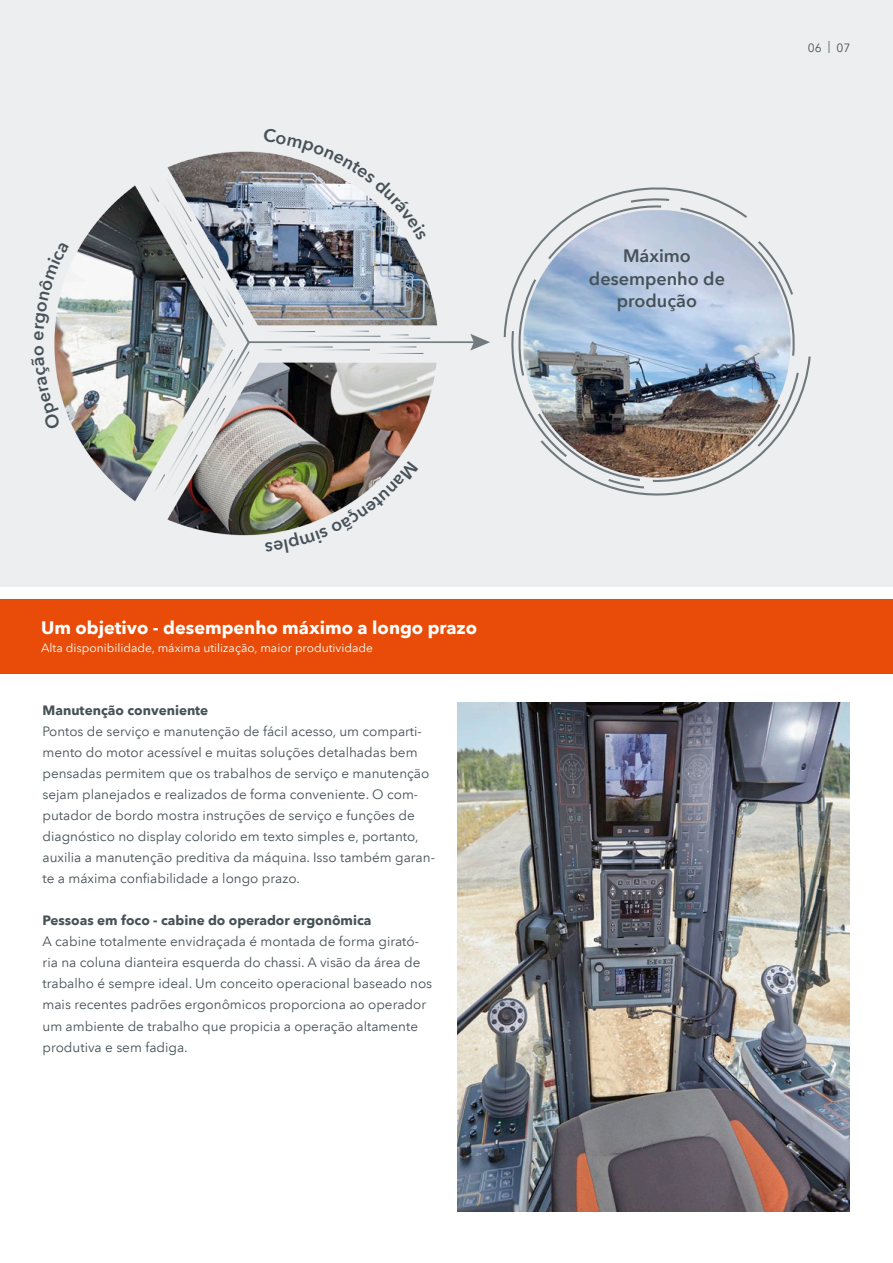
<style>
.page{position:relative;width:893px;height:1263px;background:#fff}
.page>*{position:absolute;margin:0;border:0;box-sizing:border-box;transform-origin:0 0}
.t1{font:700 18px "Avenir Next LT Pro";color:#fff}
.t2{font:600 18px/22.5px "Avenir Next LT Pro";color:#465257;text-align:center}
.t3{font:13.5px/21px "Avenir Next LT Pro";color:#465257}
.t4{font:700 13.5px "Avenir Next LT Pro";color:#465257}
.t5{font:12px "Avenir Next LT Pro";color:#fff}
.t6{font:12px "Avenir Next LT Pro";color:#465257}
</style>
<div class="page">
<div style="left:0;top:0;width:893px;height:587px;background:#eceef0"></div>
<img style="left:457px;top:703px;width:393px;height:509px">
<div style="left:1px;top:599px;width:892px;height:74px;background:#e84c08"></div>
<img style="left:54px;top:151px;width:615px;height:385px">
<hr style="left:249px;top:341px;width:228px;height:2px;background:#fff">
<svg style="left:470px;top:334px;width:20px;height:17px"></svg>
<hr style="left:368px;top:353px;width:55px;height:1px;background:#fff">
<hr style="left:276px;top:346px;width:57px;height:2px;background:#fff">
<hr style="left:293px;top:336px;width:87px;height:1px;background:#fff">
<hr style="left:385px;top:346px;width:31px;height:1px;background:#fff">
<svg style="left:259px;top:349px;width:23px;height:1px"></svg>
<svg style="left:346px;top:331px;width:23px;height:1px"></svg>
<hr style="left:258px;top:331px;width:57px;height:1px;background:#fff">
<hr style="left:313px;top:349px;width:57px;height:1px;background:#fff">
<hr style="left:389px;top:338px;width:41px;height:1px;background:#fff">
<svg style="left:386px;top:334px;width:23px;height:1px"></svg>
<img style="left:145px;top:172px;width:105px;height:350px">
<img style="left:504px;top:187px;width:307px;height:308px">
<svg style="left:263px;top:151px;width:163px;height:89px"></svg>
<svg style="left:54px;top:346px;width:7px;height:84px"></svg>
<svg style="left:54px;top:242px;width:15px;height:98px"></svg>
<img style="left:265px;top:461px;width:153px;height:75px">
<h1 class="t2" style="left:589px;top:244px;width:138px">Máximo desempenho de produção</h1>
<p class="t6" style="left:808px;top:40px;width:44px">06 | 07</p>
<h1 class="t1" style="left:41px;top:617px;width:438px">Um objetivo - desempenho máximo a longo prazo</h1>
<p class="t5" style="left:41px;top:641px;width:333px">Alta disponibilidade, máxima utilização, maior produtividade</p>
<p class="t4" style="left:43px;top:702px;width:167px">Manutenção conveniente</p>
<p class="t3" style="left:43px;top:721px;width:394px">Pontos de serviço e manutenção de fácil acesso, um comparti&shy;mento do motor acessível e muitas soluções detalhadas bem pensadas permitem que os trabalhos de serviço e manutenção sejam planejados e realizados de forma conveniente. O com&shy;putador de bordo mostra instruções de serviço e funções de diagnóstico no display colorido em texto simples e, portanto, auxilia a manutenção preditiva da máquina. Isso também garan&shy;te a máxima confiabilidade a longo prazo.</p>
<p class="t4" style="left:43px;top:912px;width:331px">Pessoas em foco - cabine do operador ergonômica</p>
<p class="t3" style="left:43px;top:931px;width:391px">A cabine totalmente envidraçada é montada de forma girató&shy;ria na coluna dianteira esquerda do chassi. A visão da área de trabalho é sempre ideal. Um conceito operacional baseado nos mais recentes padrões ergonômicos proporciona ao operador um ambiente de trabalho que propicia a operação altamente produtiva e sem fadiga.</p>
</div>
